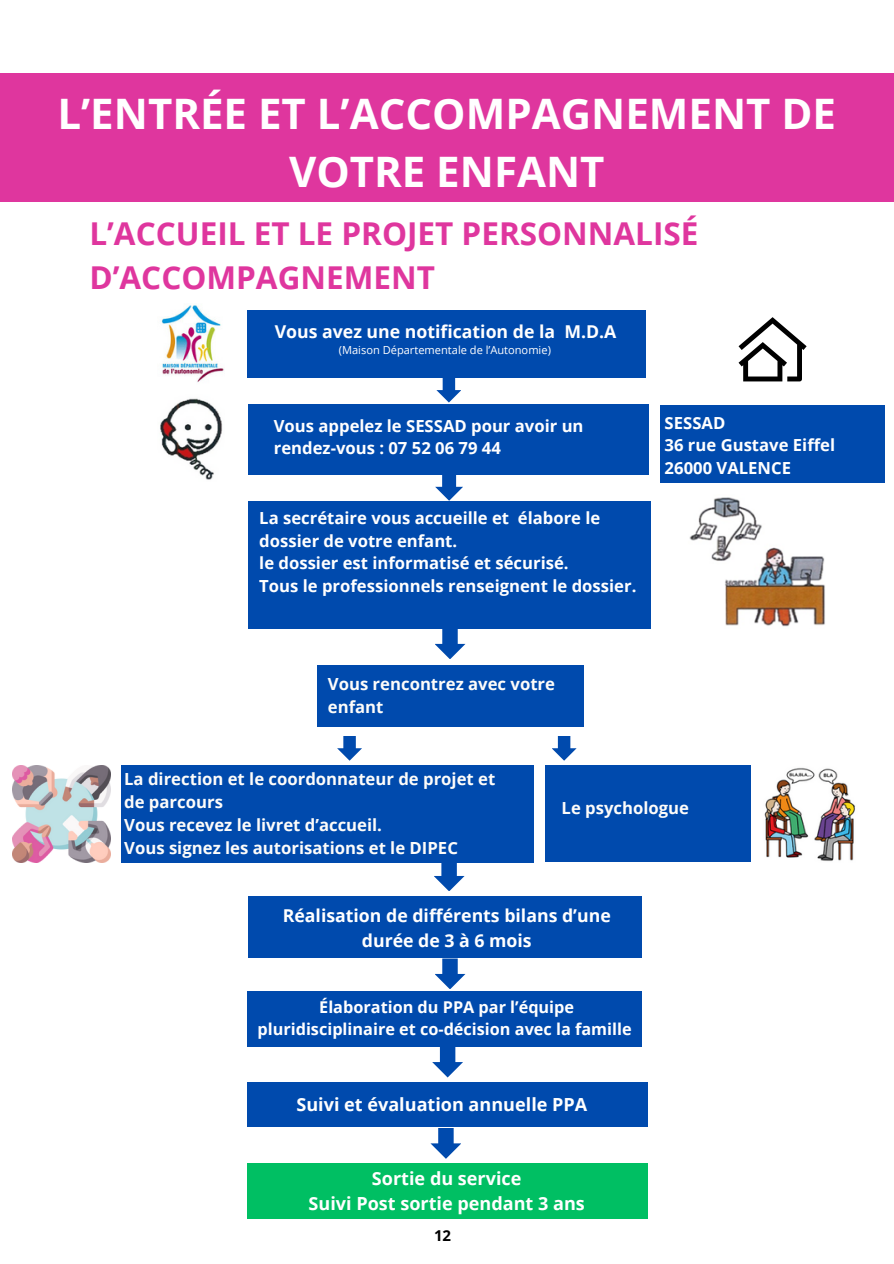
<style>
.page{position:relative;width:894px;height:1264px;background:#fff}
.page>*{position:absolute;margin:0;border:0;box-sizing:border-box;transform-origin:0 0}
.t1{font:700 42px/58.5px "Open Sans";color:#fff;text-align:center}
.t2{font:700 31.5px/43.8px "Open Sans";color:#df369e}
.t3{font:700 18px/25px "Open Sans";color:#fff;text-align:center}
.t4{font:700 17.7px/24.8px "Open Sans";color:#fff;text-align:center}
.t5{font:700 16.65px/22.5px "Open Sans";color:#fff}
.t6{font:700 16.65px/23px "Open Sans";color:#fdfcfa}
.t7{font:700 16.2px/22.4px "Open Sans";color:#fff;text-align:center}
.t8{font:700 15px "Open Sans";color:#000}
.t9{font:11.1px "Open Sans";color:#fff}
</style>
<div class="page">
<div style="left:0;top:73px;width:893px;height:128px;background:#df369e"></div>
<div style="left:248px;top:310px;width:397px;height:68px;background:#004aad"></div>
<div style="left:249px;top:405px;width:399px;height:70px;background:#004aad"></div>
<div style="left:122px;top:765px;width:411px;height:98px;background:#004aad"></div>
<div style="left:248px;top:501px;width:402px;height:127px;background:#004aad"></div>
<div style="left:247px;top:991px;width:394px;height:55px;background:#004aad"></div>
<div style="left:248px;top:1081px;width:399px;height:45px;background:#004aad"></div>
<div style="left:248px;top:1163px;width:399px;height:55px;background:#00bf63"></div>
<svg style="left:435px;top:958px;width:30px;height:31px"></svg>
<svg style="left:435px;top:475px;width:28px;height:26px"></svg>
<svg style="left:436px;top:378px;width:25px;height:24px"></svg>
<svg style="left:337px;top:736px;width:25px;height:24px"></svg>
<svg style="left:552px;top:736px;width:24px;height:24px"></svg>
<img style="left:160px;top:398px;width:62px;height:82px">
<div style="left:660px;top:405px;width:225px;height:77px;background:#004aad"></div>
<svg style="left:738px;top:317px;width:68px;height:64px"></svg>
<svg style="left:434px;top:628px;width:31px;height:31px"></svg>
<div style="left:544px;top:765px;width:206px;height:97px;background:#004aad"></div>
<svg style="left:434px;top:863px;width:30px;height:28px"></svg>
<img style="left:13px;top:765px;width:98px;height:98px">
<img style="left:689px;top:497px;width:135px;height:130px">
<img style="left:764px;top:767px;width:91px;height:94px">
<div style="left:318px;top:665px;width:266px;height:61px;background:#004aad"></div>
<div style="left:248px;top:895px;width:393px;height:62px;background:#004aad"></div>
<img style="left:161px;top:305px;width:63px;height:77px">
<svg style="left:432px;top:1046px;width:31px;height:31px"></svg>
<svg style="left:430px;top:1128px;width:31px;height:30px"></svg>
<h2 class="t1" style="left:57px;top:83px;width:780px">L’ENTRÉ E ET L’ACCOMPAGNEMENT DE<br>VOTRE ENFANT</h2>
<p class="t2" style="left:89px;top:211px;width:599px">L’ACCUEIL ET LE PROJET PERSONNALISÉ<br>D’ACCOMPAGNEMENT</p>
<p class="t4" style="left:274px;top:318px;width:343px">Vous avez une notification de la M.D.A</p>
<p class="t9" style="left:339px;top:342px;width:213px">(Maison Départementale de l’Autonomie)</p>
<p class="t5" style="left:274px;top:414px;width:311px">Vous appelez le SESSAD pour avoir un rendez-vous : 07 52 06 79 44</p>
<h1 class="t5" style="left:259px;top:506px;width:378px">La secrétaire vous accueille et élabore le dossier de votre enfant.<br>le dossier est informatisé et sécurisé.<br>Tous le professionnels renseignent le dossier.</h1>
<p class="t5" style="left:664px;top:411px;width:172px">SESSAD<br>36 rue Gustave Eiffel<br>26000 VALENCE</p>
<h3 class="t6" style="left:328px;top:671px;width:229px">Vous rencontrez avec votre enfant</h3>
<h3 class="t6" style="left:124px;top:766px;width:372px">La direction et le coordonnateur de projet et de parcours<br>Vous recevez le livret d’accueil.<br>Vous signez les autorisations et le DIPEC</h3>
<p class="t6" style="left:561px;top:796px;width:129px">Le psychologue</p>
<h3 class="t4" style="left:283px;top:903px;width:329px">Réalisation de différents bilans d’une durée de 3 à 6 mois</h3>
<h3 class="t7" style="left:257px;top:995px;width:375px">Élaboration du PPA par l’équipe pluridisciplinaire et co-décision avec la famille</h3>
<h3 class="t3" style="left:296px;top:1091px;width:292px">Suivi et évaluation annuelle PPA</h3>
<p class="t3" style="left:308px;top:1165px;width:278px">Sortie du service<br>Suivi Post sortie pendant 3 ans</p>
<h3 class="t8" style="left:434px;top:1224px;width:19px">12</h3>
</div>
